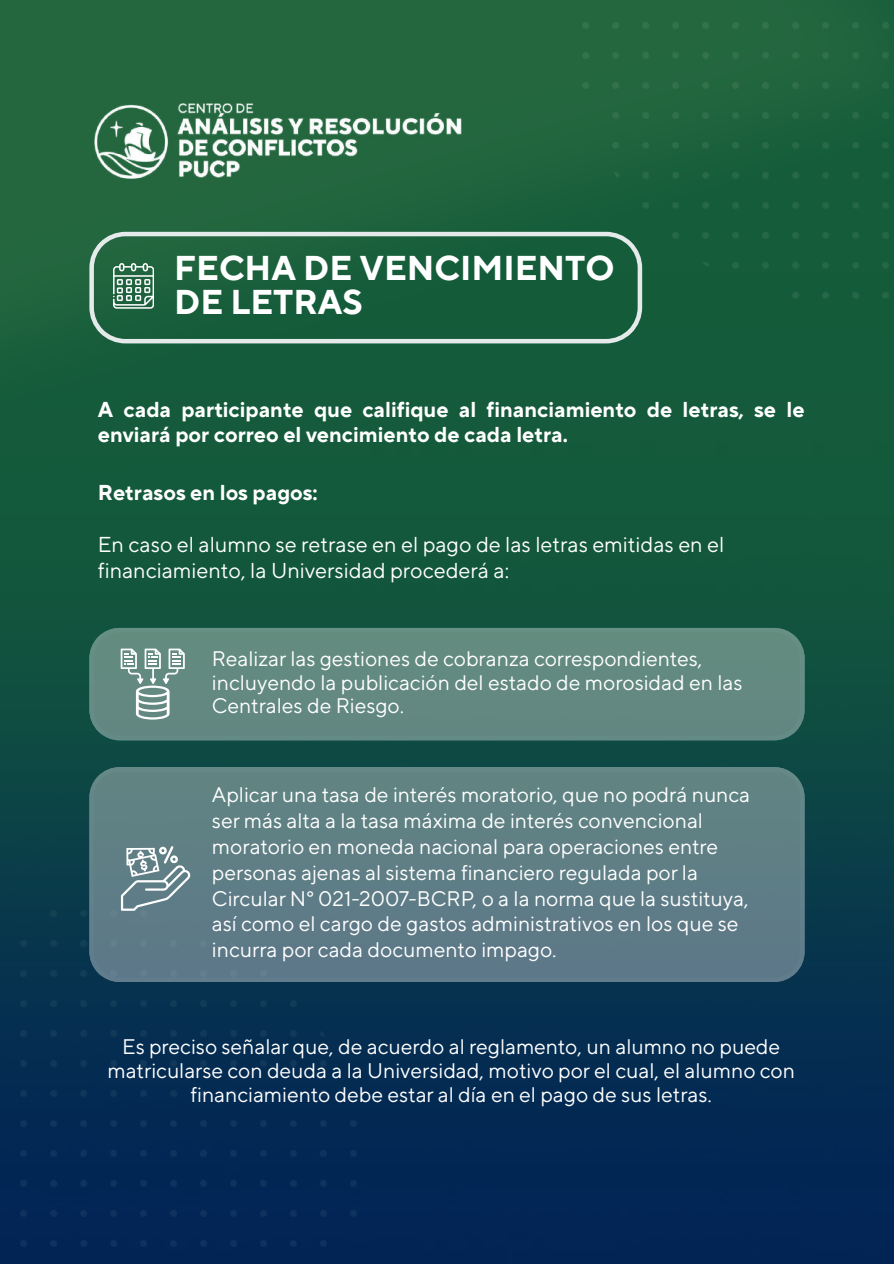
<style>
.page{position:relative;width:894px;height:1264px;background:#fff}
.page>*{position:absolute;margin:0;border:0;box-sizing:border-box;transform-origin:0 0}
.t1{font:700 34.35px/33.8px "TT Norms Pro";color:#fff}
.t2{font:700 21.45px/24.8px "TT Norms Pro";color:#fff}
.t3{font:21.45px/26px "TT Norms Pro";color:#fff}
.t4{font:21px/26px "TT Norms Pro";color:#fff}
</style>
<div class="page">
<img style="left:0;top:0;width:893px;height:1263px">
<img style="left:89px;top:69px;width:378px;height:135px">
<svg style="left:89px;top:232px;width:553px;height:111px;background:#296a4a"></svg>
<svg style="left:113px;top:263px;width:40px;height:46px;background:#709b83"></svg>
<div style="left:89px;top:628px;width:715px;height:112px;background:#638a80"></div>
<div style="left:89px;top:767px;width:715px;height:215px;background:#5f7e85"></div>
<svg style="left:121px;top:648px;width:64px;height:71px"></svg>
<svg style="left:121px;top:845px;width:69px;height:65px;background:#829aa0"></svg>
<img style="left:582px;top:0;width:311px;height:298px">
<h1 class="t1" style="left:174px;top:253px;width:441px">FECHA DE VENCIMIENTO<br>DE LETRAS</h1>
<p class="t2" style="left:98px;top:398px;width:708px">A cada participante que califique al financiamiento de letras, se le enviará por correo el vencimiento de cada letra.</p>
<p class="t2" style="left:98px;top:481px;width:221px">Retrasos en los pagos:</p>
<p class="t3" style="left:98px;top:532px;width:627px">En caso el alumno se retrase en el pago de las letras emitidas en el financiamiento, la Universidad procederá a:</p>
<p class="t4" style="left:212px;top:647px;width:531px;line-height:23.7px">Realizar las gestiones de cobranza correspondientes, incluyendo la publicación del estado de morosidad en las<br>Centrales de Riesgo.</p>
<p class="t4" style="left:212px;top:782px;width:539px">Aplicar una tasa de interés moratorio, que no podrá nunca ser más alta a la tasa máxima de interés convencional moratorio en moneda nacional para operaciones entre personas ajenas al sistema financiero regulada por la Circular N° 021-2007-BCRP, o a la norma que la sustituya, así como el cargo de gastos administrativos en los que se incurra por cada documento impago.</p>
<p class="t4" style="left:107px;top:1036px;width:688px;line-height:23.7px;text-align:center">Es preciso señalar que, de acuerdo al reglamento, un alumno no puede matricularse con deuda a la Universidad, motivo por el cual, el alumno con financiamiento debe estar al día en el pago de sus letras.</p>
</div>
